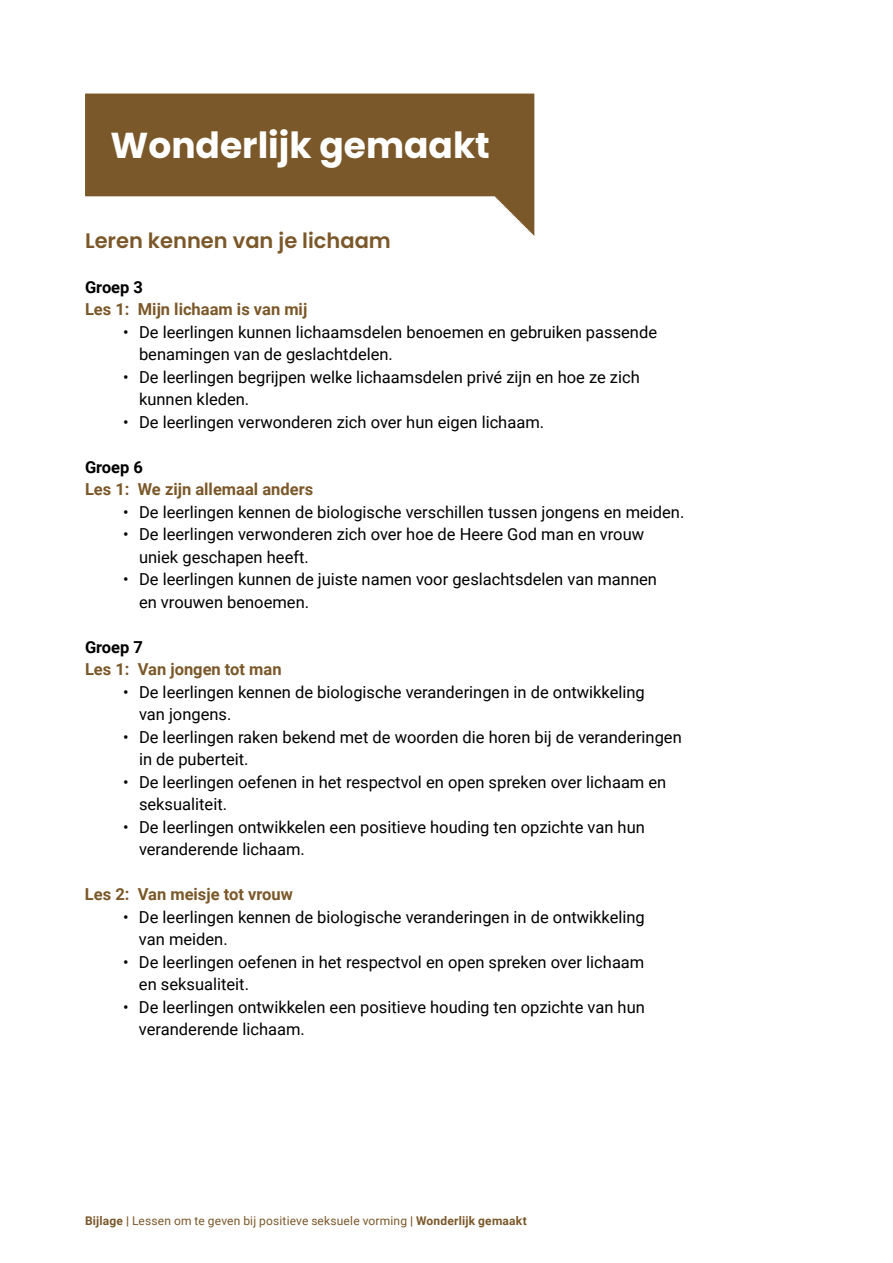
<style>
.page{position:relative;width:893px;height:1263px;background:#fff}
.page>*{position:absolute;margin:0;border:0;box-sizing:border-box;transform-origin:0 0}
.t1{font:700 36px "Poppins";color:#fff}
.t2{font:600 21px "Poppins";color:#7b5829}
.t3{font:16.5px/22.5px "Roboto";color:#000}
.t4{font:700 16.5px "Roboto";color:#7b5829}
.t5{font:700 16.5px "Roboto";color:#000}
.t6{font:12px "Roboto";letter-spacing:.015em;color:#7b5829}
.s1{font-weight:700}
</style>
<div class="page">
<svg style="left:85px;top:94px;width:449px;height:142px;fill:#7b5829"></svg>
<h1 class="t1" style="left:111px;top:124px;width:381px">Wonderlijk gemaakt</h1>
<p class="t2" style="left:85px;top:228px;width:307px">Leren kennen van je lichaam</p>
<p class="t5" style="left:85px;top:275px;width:60px">Groep 3</p>
<p class="t4" style="left:85px;top:298px;width:224px">Les 1: Mijn lichaam is van mij</p>
<p class="t3" style="left:139px;top:320px;width:520px;text-indent:-16px">• De leerlingen kunnen lichaamsdelen benoemen en gebruiken passende benamingen van de geslachtdelen.</p>
<p class="t3" style="left:139px;top:365px;width:502px;text-indent:-16px">• De leerlingen begrijpen welke lichaamsdelen privé zijn en hoe ze zich kunnen kleden.</p>
<p class="t3" style="left:123px;top:410px;width:422px">• De leerlingen verwonderen zich over hun eigen lichaam.</p>
<p class="t5" style="left:85px;top:455px;width:60px">Groep 6</p>
<p class="t4" style="left:85px;top:478px;width:230px">Les 1: We zijn allemaal anders</p>
<p class="t3" style="left:123px;top:500px;width:563px">• De leerlingen kennen de biologische verschillen tussen jongens en meiden.</p>
<p class="t3" style="left:139px;top:522px;width:507px;text-indent:-16px">• De leerlingen verwonderen zich over hoe de Heere God man en vrouw uniek geschapen heeft.</p>
<p class="t3" style="left:139px;top:567px;width:519px;text-indent:-16px">• De leerlingen kunnen de juiste namen voor geslachtsdelen van mannen en vrouwen benoemen.</p>
<p class="t5" style="left:85px;top:635px;width:60px">Groep 7</p>
<p class="t4" style="left:85px;top:658px;width:198px">Les 1: Van jongen tot man</p>
<p class="t3" style="left:139px;top:680px;width:507px;text-indent:-16px">• De leerlingen kennen de biologische veranderingen in de ontwikkeling van jongens.</p>
<p class="t3" style="left:139px;top:725px;width:544px;text-indent:-16px">• De leerlingen raken bekend met de woorden die horen bij de veranderingen in de puberteit.</p>
<p class="t3" style="left:139px;top:770px;width:529px;text-indent:-16px">• De leerlingen oefenen in het respectvol en open spreken over lichaam en seksualiteit.</p>
<p class="t3" style="left:139px;top:815px;width:507px;text-indent:-16px">• De leerlingen ontwikkelen een positieve houding ten opzichte van hun veranderende lichaam.</p>
<p class="t4" style="left:85px;top:883px;width:209px">Les 2: Van meisje tot vrouw</p>
<p class="t3" style="left:139px;top:905px;width:507px;text-indent:-16px">• De leerlingen kennen de biologische veranderingen in de ontwikkeling van meiden.</p>
<p class="t3" style="left:139px;top:950px;width:507px;text-indent:-16px">• De leerlingen oefenen in het respectvol en open spreken over lichaam en seksualiteit.</p>
<p class="t3" style="left:139px;top:995px;width:507px;text-indent:-16px">• De leerlingen ontwikkelen een positieve houding ten opzichte van hun veranderende lichaam.</p>
<p class="t6" style="left:85px;top:1212px;width:443px"><span class="s1">Bijlage |</span> Lessen om te geven bij positieve seksuele vorming <span class="s1">| Wonderlijk gemaakt</span></p>
</div>
